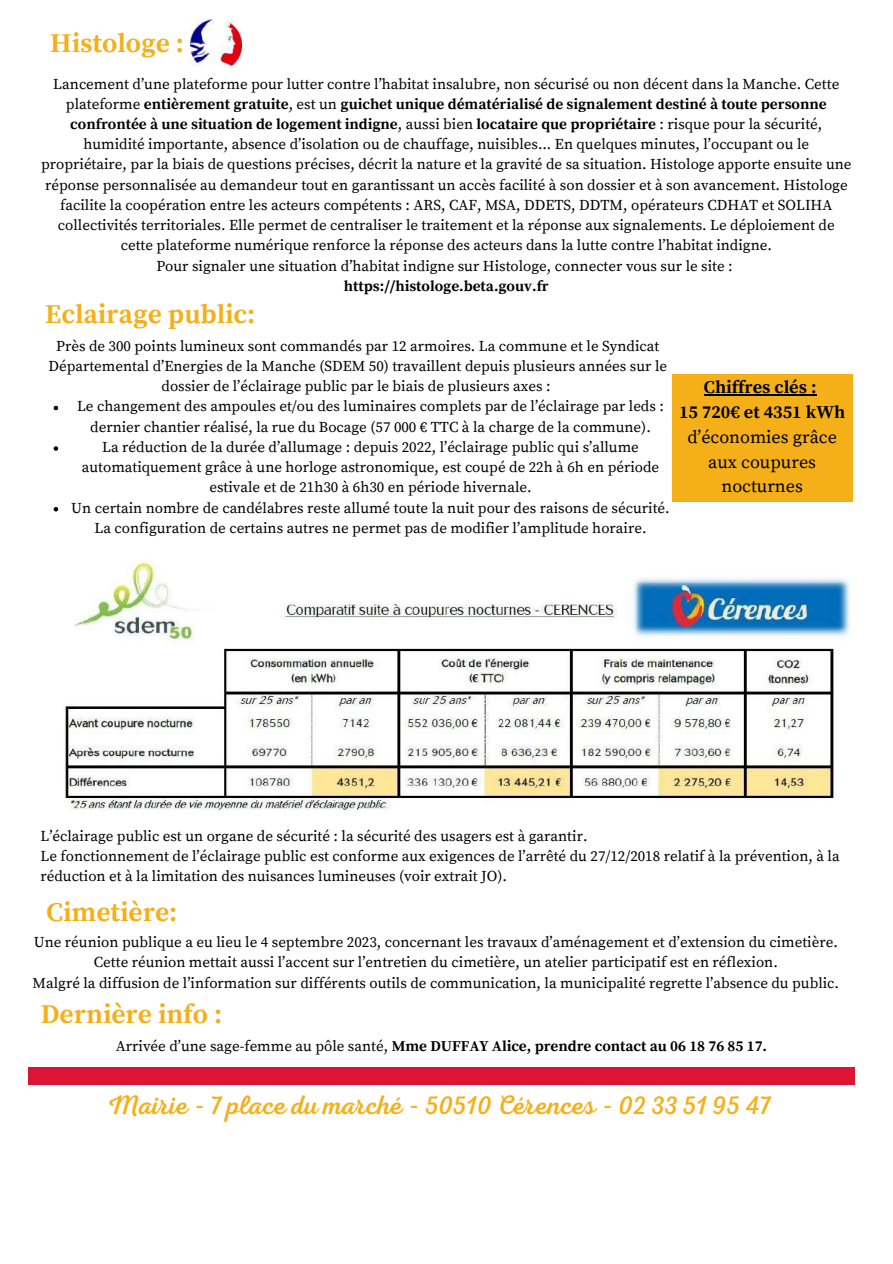
<style>
.page{position:relative;width:893px;height:1264px;background:#fff}
.page>*{position:absolute;margin:0;border:0;box-sizing:border-box;transform-origin:0 0}
.t1{font:700 27px "Source Serif Pro";color:#f5b019}
.t2{font:27px "RTL Adam Script Regular";color:#f5b019}
.t3{font:18px/24.8px "Source Serif Pro";color:#000;text-align:center}
.t4{font:700 18px/24.8px "Source Serif Pro";color:#000;text-align:center}
.t5{font:15px/20.2px "Source Serif Pro";color:#000;text-align:center}
.t6{font:700 15px "Source Serif Pro";color:#000}
.s1{font-weight:700}
.s2{font-weight:400}
</style>
<div class="page">
<div style="left:28px;top:1066px;width:826px;height:18px;background:#dd1433"></div>
<img style="left:191px;top:20px;width:50px;height:47px">
<div style="left:672px;top:374px;width:180px;height:128px;background:#f5b019"></div>
<img style="left:65px;top:561px;width:785px;height:249px">
<svg style="left:54px;top:406px;width:4px;height:4px"></svg>
<svg style="left:54px;top:446px;width:4px;height:5px"></svg>
<svg style="left:54px;top:507px;width:4px;height:4px"></svg>
<hr style="left:703px;top:394px;width:113px;height:1px;background:#000">
<h1 class="t1" style="left:50px;top:27px;width:135px">Histologe :</h1>
<p class="t5" style="left:41px;top:74px;width:811px">Lancement d’une plateforme pour lutter contre l’habitat insalubre, non sécurisé ou non décent dans la Manche. Cette plateforme <span class="s1">entièrement gratuite</span>, est un <span class="s1">guichet unique dématérialisé de signalement destiné à toute personne confrontée à une situation de logement indigne</span>, aussi bien <span class="s1">locataire que propriétaire</span> : risque pour la sécurité, humidité importante, absence d’isolation ou de chauffage, nuisibles... En quelques minutes, l’occupant ou le propriétaire, par la biais de questions précises, décrit la nature et la gravité de sa situation. Histologe apporte ensuite une réponse personnalisée au demandeur tout en garantissant un accès facilité à son dossier et à son avancement. Histologe facilite la coopération entre les acteurs compétents : ARS, CAF, MSA, DDETS, DDTM, opérateurs CDHAT et SOLIHA collectivités territoriales. Elle permet de centraliser le traitement et la réponse aux signalements. Le déploiement de cette plateforme numérique renforce la réponse des acteurs dans la lutte contre l’habitat indigne.<br>Pour signaler une situation d’habitat indigne sur Histologe, connecter vous sur le site :</p>
<p class="t6" style="left:344px;top:277px;width:206px">https://histologe.beta.gouv.fr</p>
<h1 class="t1" style="left:45px;top:298px;width:211px">Eclairage public:</h1>
<p class="t5" style="left:48px;top:336px;width:620px">Près de 300 points lumineux sont commandés par 12 armoires. La commune et le Syndicat<br>Départemental d’Energies de la Manche (SDEM 50) travaillent depuis plusieurs années sur le dossier de l’éclairage public par le biais de plusieurs axes :</p>
<p class="t5" style="left:71px;top:397px;width:600px">Le changement des ampoules et/ou des luminaires complets par de l’éclairage par leds : dernier chantier réalisé, la rue du Bocage (57 000 € TTC à la charge de la commune).<br>La réduction de la durée d’allumage : depuis 2022, l’éclairage public qui s’allume automatiquement grâce à une horloge astronomique, est coupé de 22h à 6h en période estivale et de 21h30 à 6h30 en période hivernale.<br>Un certain nombre de candélabres reste allumé toute la nuit pour des raisons de sécurité.<br>La configuration de certains autres ne permet pas de modifier l’amplitude horaire.</p>
<p class="t4" style="left:679px;top:376px;width:168px">Chiffres clés :<br>15 720€ et 4351 kWh</p>
<p class="t3" style="left:687px;top:425px;width:151px">d’économies grâce aux coupures nocturnes</p>
<p class="t5" style="left:40px;top:826px;width:800px;text-align:left">L’éclairage public est un organe de sécurité : la sécurité des usagers est à garantir.<br>Le fonctionnement de l’éclairage public est conforme aux exigences de l’arrêté du 27/12/2018 relatif à la prévention, à la réduction et à la limitation des nuisances lumineuses (voir extrait JO).</p>
<h1 class="t1" style="left:46px;top:896px;width:132px">Cimetière:</h1>
<p class="t5" style="left:33px;top:932px;width:807px">Une réunion publique a eu lieu le 4 septembre 2023, concernant les travaux d’aménagement et d’extension du cimetière.<br>Cette réunion mettait aussi l’accent sur l’entretien du cimetière, un atelier participatif est en réflexion.<br>Malgré la diffusion de l’information sur différents outils de communication, la municipalité regrette l’absence du public.</p>
<h1 class="t1" style="left:41px;top:998px;width:183px">Dernière info :</h1>
<p class="t6" style="left:116px;top:1037px;width:652px"><span class="s2">Arrivée d’une sage-femme au pôle santé,</span> Mme DUFFAY Alice, prendre contact au 06 18 76 85 17.</p>
<h1 class="t2" style="left:107px;top:1089px;width:665px">Mairie - 7 place du marché - 50510 Cérences - 02 33 51 95 47</h1>
</div>
